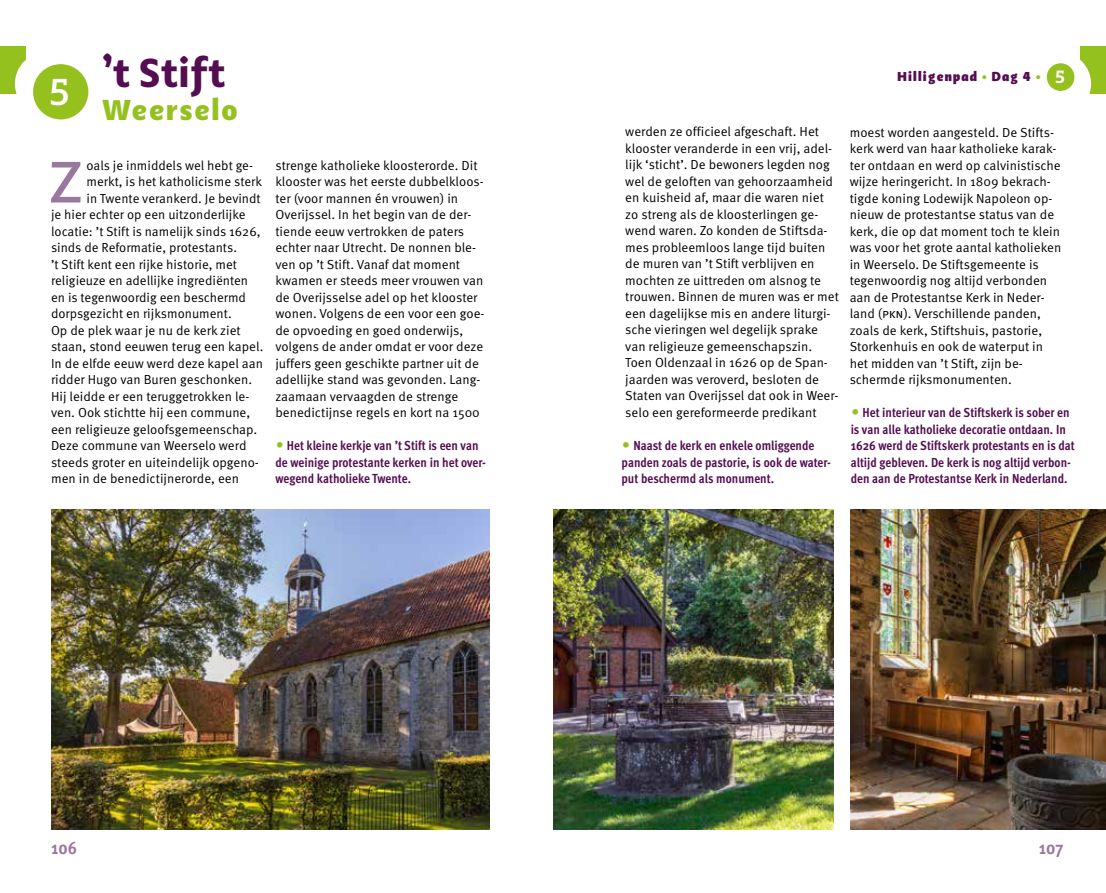
<style>
.page{position:relative;width:1106px;height:893px;background:#fff}
.page>*{position:absolute;margin:0;border:0;box-sizing:border-box;transform-origin:0 0}
.t1{font:500 60.6px "Adagio Sans Script";color:#9a779e}
.t2{font:700 42px "Adagio Sans Script";color:#530d50}
.t3{font:500 39px "Adagio Slab Script";color:#fff}
.t4{font:900 30px "Adagio Sans Script";letter-spacing:.06em;color:#95c11f}
.t5{font:600 18.45px "Adagio Slab Script";color:#fff}
.t6{font:700 condensed 18px "Meta OT";letter-spacing:-.005em;color:#9a779e}
.t7{font:800 13.5px "Adagio Sans Script";letter-spacing:.09em;color:#530d50}
.t8{font:13.2px/16.5px "Meta OT";color:#000}
.t9{font:700 condensed 13.2px/16.5px "Meta OT";color:#530d50}
.s1{color:#95c11f}
</style>
<div class="page">
<div style="left:0;top:46px;width:26px;height:48px;background:#95c11f"></div>
<div style="left:15px;top:52px;width:64px;height:64px;background:#fff;border-radius:50%"></div>
<div style="left:33px;top:64px;width:55px;height:55px;background:#95c11f;border-radius:50%"></div>
<div style="left:1080px;top:46px;width:26px;height:48px;background:#95c11f"></div>
<div style="left:1027px;top:52px;width:64px;height:64px;background:#fff;border-radius:50%"></div>
<div style="left:1046px;top:63px;width:28px;height:28px;background:#95c11f;border-radius:50%"></div>
<img style="left:51px;top:509px;width:438px;height:321px">
<img style="left:850px;top:509px;width:256px;height:321px">
<img style="left:553px;top:509px;width:280px;height:321px">
<h3 class="t3" style="left:48px;top:67px;width:25px">5</h3>
<h2 class="t2" style="left:102px;top:45px;width:125px">’t Stift</h2>
<h3 class="t4" style="left:102px;top:90px;width:137px">Weerselo</h3>
<h1 class="t1" style="left:49px;top:143px;width:35px">Z</h1>
<p class="t8" style="left:86px;top:157px;width:168px">oals je inmiddels wel hebt ge-</p>
<p class="t8" style="left:86px;top:174px;width:177px">merkt, is het katholicisme sterk</p>
<p class="t8" style="left:86px;top:190px;width:176px">in Twente verankerd. Je bevindt</p>
<p class="t8" style="left:51px;top:207px;width:196px">je hier echter op een uitzonderlijke</p>
<p class="t8" style="left:51px;top:223px;width:211px">locatie: ’t Stift is namelijk sinds 1626,</p>
<p class="t8" style="left:51px;top:240px;width:187px">sinds de Reformatie, protestants.</p>
<p class="t8" style="left:51px;top:256px;width:187px">’t Stift kent een rijke historie, met</p>
<p class="t8" style="left:51px;top:273px;width:199px">religieuze en adellijke ingrediënten</p>
<p class="t8" style="left:51px;top:289px;width:196px">en is tegenwoordig een beschermd</p>
<p class="t8" style="left:51px;top:306px;width:182px">dorpsgezicht en rijksmonument.</p>
<p class="t8" style="left:51px;top:322px;width:191px">Op de plek waar je nu de kerk ziet</p>
<p class="t8" style="left:51px;top:339px;width:214px">staan, stond eeuwen terug een kapel.</p>
<p class="t8" style="left:51px;top:355px;width:213px">In de elfde eeuw werd deze kapel aan</p>
<p class="t8" style="left:51px;top:372px;width:202px">ridder Hugo van Buren geschonken.</p>
<p class="t8" style="left:51px;top:388px;width:200px">Hij leidde er een teruggetrokken le-</p>
<p class="t8" style="left:51px;top:405px;width:201px">ven. Ook stichtte hij een commune,</p>
<p class="t8" style="left:51px;top:421px;width:208px">een religieuze geloofsgemeenschap.</p>
<p class="t8" style="left:51px;top:438px;width:197px">Deze commune van Weerselo werd</p>
<p class="t8" style="left:51px;top:454px;width:209px">steeds groter en uiteindelijk opgeno-</p>
<p class="t8" style="left:51px;top:471px;width:189px">men in de benedictijnerorde, een</p>
<p class="t7" style="left:897px;top:67px;width:145px">Hilligenpad <span class="s1">•</span> Dag 4 <span class="s1">•</span></p>
<h3 class="t5" style="left:1054px;top:65px;width:13px">5</h3>
<p class="t8" style="left:275px;top:157px;width:211px">strenge katholieke kloosterorde. Dit klooster was het eerste dubbelkloos&shy;ter (voor mannen én vrouwen) in Overijssel. In het begin van de der&shy;tiende eeuw vertrokken de paters echter naar Utrecht. De nonnen ble&shy;ven op ’t Stift. Vanaf dat moment kwamen er steeds meer vrouwen van de Overijsselse adel op het klooster wonen. Volgens de een voor een goe&shy;de opvoeding en goed onderwijs, volgens de ander omdat er voor deze juffers geen geschikte partner uit de adellijke stand was gevonden. Lang&shy;zaamaan vervaagden de strenge benedictijnse regels en kort na 1500</p>
<p class="t8" style="left:625px;top:124px;width:215px">werden ze officieel afgeschaft. Het klooster veranderde in een vrij, adel&shy;lijk ‘sticht’. De bewoners legden nog wel de geloften van gehoorzaamheid en kuisheid af, maar die waren niet zo streng als de kloosterlingen ge&shy;wend waren. Zo konden de Stiftsda&shy;mes probleemloos lange tijd buiten de muren van ’t Stift verblijven en mochten ze uittreden om alsnog te trouwen. Binnen de muren was er met een dagelijkse mis en andere liturgi&shy;sche vieringen wel degelijk sprake van religieuze gemeenschapszin.<br>Toen Oldenzaal in 1626 op de Span&shy;jaarden was veroverd, besloten de Staten van Overijssel dat ook in Weer&shy;selo een gereformeerde predikant</p>
<p class="t9" style="left:275px;top:437px;width:212px"><span class="s1">•</span> Het kleine kerkje van ’t Stift is een van de weinige protestante kerken in het over&shy;wegend katholieke Twente.</p>
<p class="t9" style="left:621px;top:437px;width:211px"><span class="s1">•</span> Naast de kerk en enkele omliggende panden zoals de pastorie, is ook de water&shy;put beschermd als monument.</p>
<p class="t8" style="left:849px;top:124px;width:213px">moest worden aangesteld. De Stifts&shy;kerk werd van haar katholieke karak&shy;ter ontdaan en werd op calvinistische wijze heringericht. In 1809 bekrach&shy;tigde koning Lodewijk Napoleon op&shy;nieuw de protestantse status van de kerk, die op dat moment toch te klein was voor het grote aantal katholieken in Weerselo. De Stiftsgemeente is tegenwoordig nog altijd verbonden aan de Protestantse Kerk in Neder&shy;land (pkn). Verschillende panden, zoals de kerk, Stiftshuis, pastorie, Storkenhuis en ook de waterput in het midden van ’t Stift, zijn be&shy;schermde rijksmonumenten.</p>
<p class="t9" style="left:850px;top:404px;width:226px"><span class="s1">•</span> Het interieur van de Stiftskerk is sober en is van alle katholieke decoratie ontdaan. In 1626 werd de Stiftskerk protestants en is dat altĳd gebleven. De kerk is nog altĳd verbon&shy;den aan de Protestantse Kerk in Nederland.</p>
<h3 class="t6" style="left:51px;top:836px;width:27px">106</h3>
<h3 class="t6" style="left:1038px;top:836px;width:26px">107</h3>
</div>
